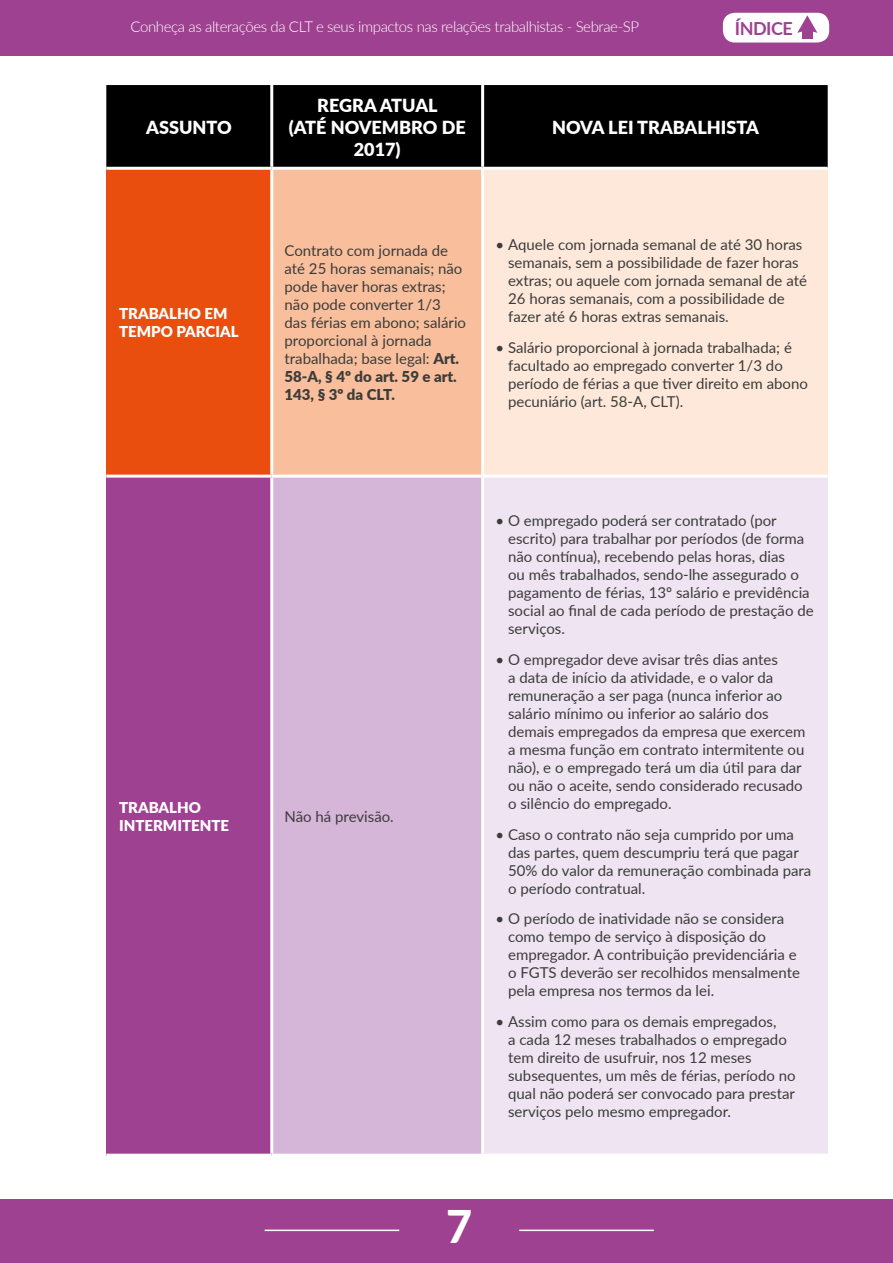
<style>
.page{position:relative;width:893px;height:1263px;background:#fff}
.page>*{position:absolute;margin:0;border:0;box-sizing:border-box;transform-origin:0 0}
.t1{font:800 45px "Lato";color:#fff}
.t2{font:900 18px/21.6px "Lato";color:#fff;text-align:center}
.t3{font:700 18px "Lato";letter-spacing:-.025em;color:#9f4191}
.t4{font:15px/18px "Lato";color:#3c3c3b}
.t5{font:300 15px "Lato";letter-spacing:-.025em;color:#fff}
.t6{font:900 15px/18px "Lato";color:#fff}
.s1{font-weight:900}
</style>
<div class="page">
<div style="left:0;top:0;width:893px;height:55px;background:#9f4191"></div>
<div style="left:0;top:1199px;width:893px;height:64px;background:#9f4191"></div>
<hr style="left:265px;top:1229px;width:134px;height:2px;background:#fff">
<hr style="left:519px;top:1229px;width:135px;height:2px;background:#fff">
<div style="left:723px;top:13px;width:106px;height:30px;background:#fff;border-radius:12px"></div>
<svg style="left:797px;top:15px;width:20px;height:18px"></svg>
<div style="left:802px;top:28px;width:11px;height:11px;background:#9f4191"></div>
<div style="left:106px;top:85px;width:722px;height:82px;background:#000"></div>
<div style="left:106px;top:168px;width:166px;height:308px;background:#e94e0f"></div>
<div style="left:272px;top:168px;width:211px;height:308px;background:#f9bf9c"></div>
<div style="left:483px;top:168px;width:345px;height:308px;background:#fde8da"></div>
<div style="left:106px;top:476px;width:166px;height:679px;background:#9f4191"></div>
<div style="left:272px;top:476px;width:211px;height:679px;background:#d5b6d8"></div>
<div style="left:483px;top:476px;width:345px;height:679px;background:#efe4f2"></div>
<hr style="left:270px;top:170px;width:3px;height:305px;background:#fff">
<hr style="left:481px;top:170px;width:3px;height:305px;background:#fff">
<hr style="left:106px;top:475px;width:166px;height:3px;background:#fff">
<hr style="left:272px;top:475px;width:211px;height:3px;background:#fff">
<hr style="left:270px;top:478px;width:3px;height:676px;background:#fff">
<hr style="left:483px;top:475px;width:345px;height:3px;background:#fff">
<hr style="left:481px;top:478px;width:3px;height:676px;background:#fff">
<hr style="left:106px;top:1154px;width:166px;height:3px;background:#fff">
<hr style="left:272px;top:1154px;width:211px;height:3px;background:#fff">
<hr style="left:483px;top:1154px;width:345px;height:3px;background:#fff">
<hr style="left:270px;top:85px;width:3px;height:82px;background:#fff">
<hr style="left:481px;top:85px;width:3px;height:82px;background:#fff">
<hr style="left:106px;top:167px;width:166px;height:3px;background:#fff">
<hr style="left:272px;top:167px;width:211px;height:3px;background:#fff">
<hr style="left:483px;top:167px;width:345px;height:3px;background:#fff">
<p class="t5" style="left:130px;top:17px;width:510px">Conheça as alterações da CLT e seus impactos nas relações trabalhistas - Sebrae-SP</p>
<p class="t3" style="left:735px;top:15px;width:60px">ÍNDICE</p>
<p class="t2" style="left:146px;top:116px;width:87px">ASSUNTO</p>
<p class="t6" style="left:119px;top:304px;width:121px">TRABALHO EM<br>TEMPO PARCIAL</p>
<p class="t2" style="left:289px;top:94px;width:179px">REGRA ATUAL<br>(ATÉ NOVEMBRO DE<br>2017)</p>
<p class="t2" style="left:552px;top:116px;width:208px">NOVA LEI TRABALHISTA</p>
<p class="t4" style="left:285px;top:241px;width:183px">Contrato com jornada de até 25 horas semanais; não pode haver horas extras; não pode converter 1/3 das férias em abono; salário proporcional à jornada trabalhada; base legal: <span class="s1">Art.<br>58-A, § 4º do art. 59 e art.<br>143, § 3º da CLT.</span></p>
<p class="t4" style="left:508px;top:235px;width:300px;text-indent:-13px">• Aquele com jornada semanal de até 30 horas semanais, sem a possibilidade de fazer horas extras; ou aquele com jornada semanal de até 26 horas semanais, com a possibilidade de fazer até 6 horas extras semanais.</p>
<p class="t4" style="left:508px;top:337px;width:301px;text-indent:-13px">• Salário proporcional à jornada trabalhada; é facultado ao empregado converter 1/3 do período de férias a que tiver direito em abono pecuniário (art. 58-A, CLT).</p>
<p class="t6" style="left:119px;top:797px;width:112px">TRABALHO<br>INTERMITENTE</p>
<p class="t4" style="left:284px;top:807px;width:111px">Não há previsão.</p>
<p class="t4" style="left:508px;top:511px;width:307px;text-indent:-13px">• O empregado poderá ser contratado (por escrito) para trabalhar por períodos (de forma não contínua), recebendo pelas horas, dias<br>ou mês trabalhados, sendo-lhe assegurado o pagamento de férias, 13º salário e previdência social ao final de cada período de prestação de serviços.</p>
<p class="t4" style="left:508px;top:650px;width:299px;text-indent:-13px">• O empregador deve avisar três dias antes<br>a data de início da atividade, e o valor da remuneração a ser paga (nunca inferior ao salário mínimo ou inferior ao salário dos demais empregados da empresa que exercem a mesma função em contrato intermitente ou não), e o empregado terá um dia útil para dar ou não o aceite, sendo considerado recusado o silêncio do empregado.</p>
<p class="t4" style="left:508px;top:824px;width:305px;text-indent:-13px">• Caso o contrato não seja cumprido por uma das partes, quem descumpriu terá que pagar 50% do valor da remuneração combinada para o período contratual.</p>
<p class="t4" style="left:508px;top:909px;width:293px;text-indent:-13px">• O período de inatividade não se considera como tempo de serviço à disposição do empregador. A contribuição previdenciária e o FGTS deverão ser recolhidos mensalmente pela empresa nos termos da lei.</p>
<p class="t4" style="left:508px;top:1012px;width:289px;text-indent:-13px">• Assim como para os demais empregados,<br>a cada 12 meses trabalhados o empregado tem direito de usufruir, nos 12 meses subsequentes, um mês de férias, período no qual não poderá ser convocado para prestar serviços pelo mesmo empregador.</p>
<h1 class="t1" style="left:446px;top:1193px;width:28px">7</h1>
</div>
